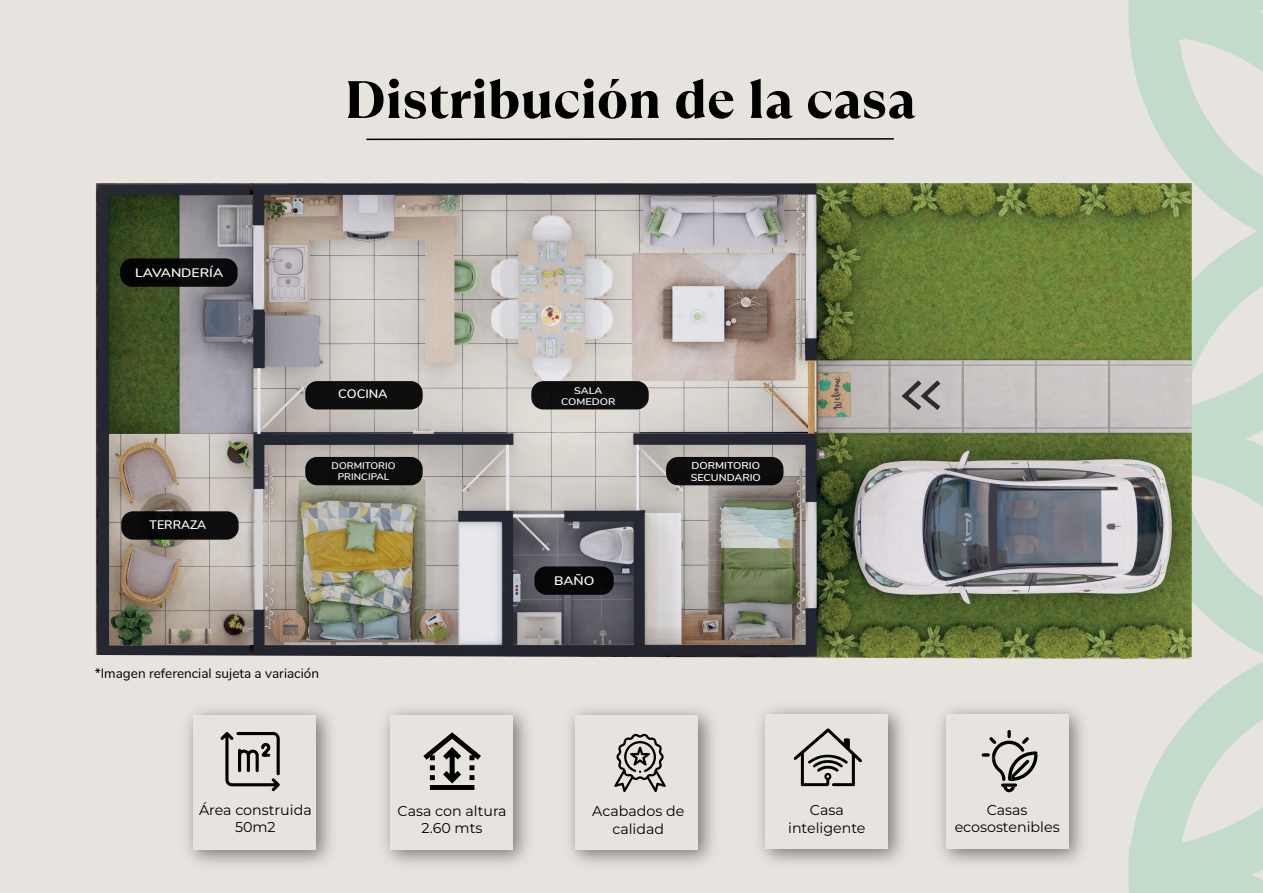
<style>
.page{position:relative;width:1263px;height:893px;background:#fff}
.page>*{position:absolute;margin:0;border:0;box-sizing:border-box;transform-origin:0 0}
.t1{font:800 52.5px "TT Ramillas Trl";color:#000001}
.t2{font:100 14.25px/17.1px "Montserrat";color:#000001;text-align:center}
.t3{font:13.5px "Nunito";color:#000001}
.t4{font:600 12.3px "Nunito";color:#fff;scale:1.13 1}
.t5{font:600 12.3px "Nunito";color:#fff}
.t6{font:600 12.3px "Nunito";color:#fff;scale:1.04 1}
.t7{font:600 12.3px "Nunito";color:#fff;scale:1.12 1}
.t8{font:600 10.05px/12px "Nunito";color:#fff;scale:1.07 1}
.t9{font:600 9.6px/11.6px "Nunito";color:#fff;text-align:center;scale:1.04 1}
.t10{font:600 9.6px/11.6px "Nunito";color:#fff;text-align:center;scale:1.12 1}
</style>
<div class="page">
<div style="left:0;top:1px;width:1263px;height:892px;background:#e7e4df"></div>
<svg style="left:366px;top:138px;width:528px;height:3px"></svg>
<svg style="left:1192px;top:258px;width:70px;height:163px;fill:#c3dbca"></svg>
<svg style="left:1129px;top:0;width:133px;height:258px"></svg>
<svg style="left:1129px;top:421px;width:133px;height:472px;fill:#c3dbca"></svg>
<img style="left:96px;top:183px;width:1096px;height:476px">
<svg style="left:901px;top:380px;width:39px;height:30px"></svg>
<div style="left:120px;top:258px;width:118px;height:29px;background:#070807;border-radius:12px"></div>
<div style="left:305px;top:381px;width:118px;height:28px;background:#0e0e0e;border-radius:12px"></div>
<div style="left:121px;top:511px;width:118px;height:29px;background:#0c0c0c;border-radius:12px"></div>
<div style="left:666px;top:457px;width:117px;height:28px;background:#0e0d0e;border-radius:12px"></div>
<div style="left:305px;top:457px;width:118px;height:28px;background:#0d0d0d;border-radius:12px"></div>
<div style="left:531px;top:381px;width:118px;height:28px;background:#0f0f0f;border-radius:12px"></div>
<div style="left:534px;top:566px;width:80px;height:29px;background:#060608;border-radius:12px"></div>
<svg style="left:614px;top:734px;width:52px;height:58px"></svg>
<svg style="left:793px;top:728px;width:69px;height:58px"></svg>
<svg style="left:220px;top:732px;width:60px;height:59px"></svg>
<svg style="left:423px;top:732px;width:58px;height:58px"></svg>
<svg style="left:982px;top:730px;width:56px;height:62px"></svg>
<h1 class="t1" style="left:344px;top:67px;width:573px">Distribución de la casa</h1>
<p class="t4" style="left:135px;top:263px;width:79px">LAVANDERÍA</p>
<p class="t5" style="left:150px;top:516px;width:58px">TERRAZA</p>
<p class="t6" style="left:338px;top:385px;width:49px">COCINA</p>
<p class="t9" style="left:332px;top:459px;width:63px">DORMITORIO<br>PRINCIPAL</p>
<p class="t3" style="left:95px;top:664px;width:226px">*Imagen referencial sujeta a variación</p>
<p class="t10" style="left:561px;top:384px;width:50px">SALA<br>COMEDOR</p>
<p class="t7" style="left:554px;top:571px;width:37px">BAÑO</p>
<p class="t8" style="left:691px;top:459px;width:67px">DORMITORIO<br>SECUNDARIO</p>
<p class="t2" style="left:199px;top:801px;width:114px">Área construida<br>50m2</p>
<p class="t2" style="left:398px;top:802px;width:110px">Casa con altura<br>2.60 mts</p>
<p class="t2" style="left:592px;top:802px;width:94px">Acabados de calidad</p>
<p class="t2" style="left:788px;top:801px;width:79px">Casa inteligente</p>
<p class="t2" style="left:955px;top:801px;width:106px">Casas ecosostenibles</p>
</div>
